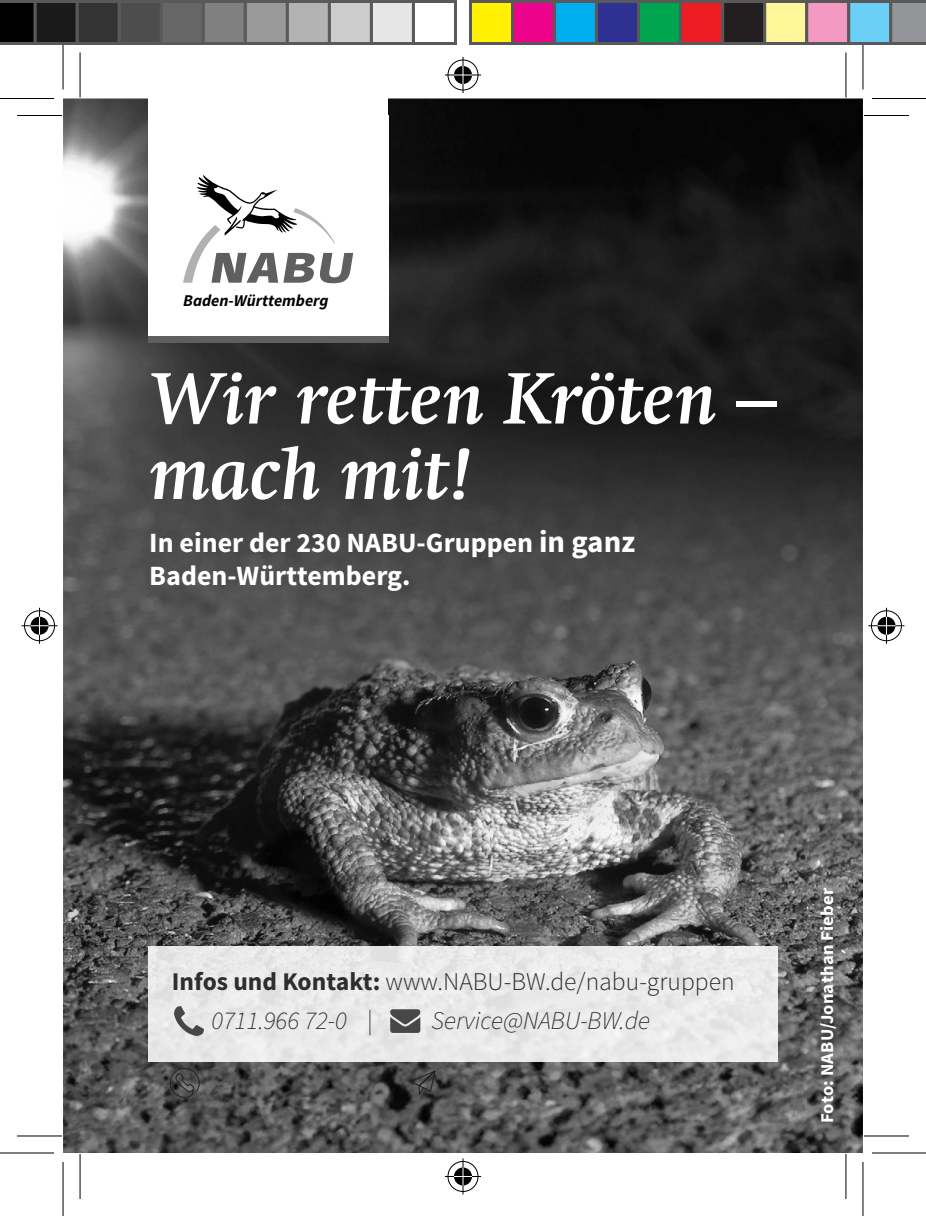
<style>
.page{position:relative;width:926px;height:1216px;background:#fff}
.page>*{position:absolute;margin:0;border:0;box-sizing:border-box;transform-origin:0 0}
.t1{font:italic 700 74.1px/75.3px "Swift Com";color:#fff}
.t2{font:700 27.9px/33.6px "Source Sans Pro";color:#fff}
.t3{font:300 25.5px/39.6px "Source Sans Pro";color:#2e2e2e}
.t4{font:italic 300 25.5px "Source Sans Pro";color:#2e2e2e}
.t5{font:700 18px "Source Sans Pro";letter-spacing:.01em;color:#fff}
.t6{font:italic 700 16.5px "Source Sans Pro";color:#000}
.s1{font-size:30.6px}
.s2{font-weight:700}
.s3{font-style:italic}
</style>
<div class="page">
<img style="left:63px;top:98px;width:799px;height:1055px">
<img style="left:807px;top:876px;width:40px;height:258px">
<svg style="left:169px;top:1068px;width:31px;height:30px"></svg>
<svg style="left:407px;top:1070px;width:29px;height:27px"></svg>
<div style="left:148px;top:98px;width:240px;height:244px;background:#fff"></div>
<svg style="left:183px;top:175px;width:170px;height:108px"></svg>
<div style="left:148px;top:336px;width:240px;height:6px;background:#5f5f5f"></div>
<img style="left:148px;top:947px;width:629px;height:115px">
<svg style="left:174px;top:1006px;width:30px;height:30px"></svg>
<svg style="left:390px;top:1009px;width:30px;height:24px"></svg>
<svg style="left:17px;top:1136px;width:45px;height:1px"></svg>
<svg style="left:864px;top:1136px;width:44px;height:1px"></svg>
<svg style="left:846px;top:53px;width:1px;height:45px"></svg>
<svg style="left:846px;top:1154px;width:1px;height:45px"></svg>
<hr style="left:17px;top:115px;width:45px;height:1px;background:#000">
<hr style="left:863px;top:115px;width:45px;height:1px;background:#000">
<hr style="left:17px;top:1135px;width:45px;height:1px;background:#000">
<hr style="left:863px;top:1135px;width:45px;height:1px;background:#000">
<hr style="left:79px;top:53px;width:2px;height:45px;background:#000">
<hr style="left:79px;top:1154px;width:2px;height:45px;background:#000">
<hr style="left:845px;top:53px;width:1px;height:45px;background:#000">
<hr style="left:845px;top:1154px;width:1px;height:45px;background:#000">
<svg style="left:0;top:1153px;width:54px;height:1px"></svg>
<svg style="left:872px;top:1153px;width:53px;height:1px"></svg>
<svg style="left:863px;top:45px;width:1px;height:44px"></svg>
<svg style="left:863px;top:1162px;width:1px;height:54px"></svg>
<hr style="left:0;top:98px;width:54px;height:1px;background:#000">
<hr style="left:871px;top:98px;width:54px;height:1px;background:#000">
<hr style="left:0;top:1152px;width:54px;height:1px;background:#000">
<hr style="left:871px;top:1152px;width:54px;height:1px;background:#000">
<hr style="left:62px;top:35px;width:2px;height:54px;background:#000">
<hr style="left:62px;top:1162px;width:2px;height:54px;background:#000">
<hr style="left:862px;top:35px;width:1px;height:54px;background:#000">
<hr style="left:862px;top:1162px;width:1px;height:54px;background:#000">
<div style="left:446px;top:58px;width:34px;height:34px;border:4px solid #fff;border-radius:50%"></div>
<hr style="left:445px;top:73px;width:36px;height:4px;background:#fff">
<svg style="left:461px;top:57px;width:4px;height:36px"></svg>
<div style="left:452px;top:64px;width:22px;height:22px;border:4px solid #fff;border-radius:50%"></div>
<div style="left:447px;top:60px;width:31px;height:30px;border:1px solid #000;border-radius:50%"></div>
<hr style="left:445px;top:74px;width:36px;height:2px;background:#000">
<hr style="left:462px;top:57px;width:1px;height:36px;background:#000">
<svg style="left:454px;top:66px;width:18px;height:18px"></svg>
<div style="left:446px;top:1160px;width:34px;height:33px;border:4px solid #fff;border-radius:50%"></div>
<hr style="left:445px;top:1175px;width:36px;height:3px;background:#fff">
<svg style="left:461px;top:1158px;width:4px;height:36px"></svg>
<div style="left:452px;top:1166px;width:22px;height:21px;border:4px solid #fff;border-radius:50%"></div>
<div style="left:447px;top:1161px;width:31px;height:31px;border:1px solid #000;border-radius:50%"></div>
<hr style="left:445px;top:1176px;width:36px;height:1px;background:#000">
<hr style="left:462px;top:1158px;width:1px;height:36px;background:#000">
<svg style="left:454px;top:1167px;width:18px;height:18px"></svg>
<div style="left:23px;top:609px;width:33px;height:34px;border:4px solid #fff;border-radius:50%"></div>
<svg style="left:22px;top:624px;width:36px;height:4px"></svg>
<hr style="left:38px;top:608px;width:3px;height:36px;background:#fff">
<div style="left:29px;top:615px;width:21px;height:22px;border:4px solid #fff;border-radius:50%"></div>
<div style="left:24px;top:610px;width:31px;height:31px;border:1px solid #000;border-radius:50%"></div>
<hr style="left:22px;top:625px;width:36px;height:1px;background:#000">
<hr style="left:39px;top:608px;width:1px;height:36px;background:#000">
<svg style="left:31px;top:617px;width:18px;height:18px"></svg>
<div style="left:869px;top:609px;width:34px;height:34px;border:4px solid #fff;border-radius:50%"></div>
<svg style="left:868px;top:624px;width:36px;height:4px"></svg>
<svg style="left:884px;top:608px;width:4px;height:36px"></svg>
<div style="left:875px;top:615px;width:22px;height:22px;border:4px solid #fff;border-radius:50%"></div>
<div style="left:870px;top:610px;width:31px;height:31px;border:1px solid #000;border-radius:50%"></div>
<hr style="left:868px;top:625px;width:36px;height:1px;background:#000">
<hr style="left:885px;top:608px;width:1px;height:36px;background:#000">
<svg style="left:877px;top:617px;width:18px;height:18px"></svg>
<svg style="left:0;top:0;width:34px;height:45px"></svg>
<div style="left:35px;top:2px;width:42px;height:42px;background:#1a1a1a"></div>
<div style="left:34px;top:0;width:45px;height:45px;border:3px solid #595959"></div>
<div style="left:77px;top:2px;width:42px;height:42px;background:#333"></div>
<div style="left:76px;top:0;width:45px;height:45px;border:3px solid #595959"></div>
<div style="left:119px;top:2px;width:42px;height:42px;background:#4d4d4d"></div>
<div style="left:118px;top:0;width:45px;height:45px;border:3px solid #595959"></div>
<div style="left:161px;top:2px;width:42px;height:42px;background:#666"></div>
<div style="left:160px;top:0;width:45px;height:45px;border:3px solid #595959"></div>
<div style="left:203px;top:2px;width:42px;height:42px;background:#808080"></div>
<div style="left:202px;top:0;width:45px;height:45px;border:3px solid #595959"></div>
<div style="left:245px;top:2px;width:42px;height:42px;background:#999"></div>
<div style="left:244px;top:0;width:45px;height:45px;border:3px solid #595959"></div>
<div style="left:287px;top:2px;width:42px;height:42px;background:#b3b3b3"></div>
<div style="left:286px;top:0;width:45px;height:45px;border:3px solid #595959"></div>
<div style="left:329px;top:2px;width:42px;height:42px;background:#ccc"></div>
<div style="left:328px;top:0;width:45px;height:45px;border:3px solid #595959"></div>
<div style="left:371px;top:2px;width:42px;height:42px;background:#e6e6e6"></div>
<div style="left:370px;top:0;width:45px;height:45px;border:3px solid #595959"></div>
<div style="left:412px;top:0;width:45px;height:45px;border:3px solid #595959"></div>
<div style="left:470px;top:2px;width:42px;height:42px;background:#fff101"></div>
<div style="left:469px;top:0;width:45px;height:45px;border:3px solid #595959"></div>
<div style="left:512px;top:2px;width:42px;height:42px;background:#ed028c"></div>
<div style="left:511px;top:0;width:45px;height:45px;border:3px solid #595959"></div>
<div style="left:554px;top:2px;width:42px;height:42px;background:#00aeef"></div>
<div style="left:553px;top:0;width:45px;height:45px;border:3px solid #595959"></div>
<div style="left:596px;top:2px;width:42px;height:42px;background:#2e3092"></div>
<div style="left:595px;top:0;width:45px;height:45px;border:3px solid #595959"></div>
<div style="left:638px;top:2px;width:42px;height:42px;background:#00a54f"></div>
<div style="left:637px;top:0;width:45px;height:45px;border:3px solid #595959"></div>
<div style="left:680px;top:2px;width:42px;height:42px;background:#ee1d23"></div>
<div style="left:679px;top:0;width:45px;height:45px;border:3px solid #595959"></div>
<div style="left:722px;top:2px;width:42px;height:42px;background:#231f20"></div>
<div style="left:721px;top:0;width:45px;height:45px;border:3px solid #595959"></div>
<div style="left:764px;top:2px;width:42px;height:42px;background:#fff79a"></div>
<div style="left:763px;top:0;width:45px;height:45px;border:3px solid #595959"></div>
<div style="left:806px;top:2px;width:42px;height:42px;background:#f499c2"></div>
<div style="left:805px;top:0;width:45px;height:45px;border:3px solid #595959"></div>
<div style="left:848px;top:2px;width:42px;height:42px;background:#6bcff6"></div>
<div style="left:847px;top:0;width:45px;height:45px;border:3px solid #595959"></div>
<svg style="left:889px;top:0;width:36px;height:45px"></svg>
<p class="t6" style="left:183px;top:290px;width:147px">Baden-Württemberg</p>
<h1 class="t1" style="left:149px;top:360px;width:628px">Wir retten Kröten – mach mit!</h1>
<p class="t2" style="left:149px;top:527px;width:487px">In einer der 230 NABU-Gruppen <span class="s1">in ganz<br></span>Baden-Württemberg.</p>
<p class="t3" style="left:211px;top:962px;width:524px;text-indent:-39px"><span class="s2">Infos und Kontakt:</span> www.NABU-BW.de/nabu-gruppen<br><span class="s3">0711.966 72-0 |</span></p>
<p class="t4" style="left:431px;top:1004px;width:220px">Service@NABU-BW.de</p>
<p class="t5" style="left:815px;top:1123px;width:237px;rotate:-90deg">Foto: NABU/Jonathan Fieber</p>
</div>
